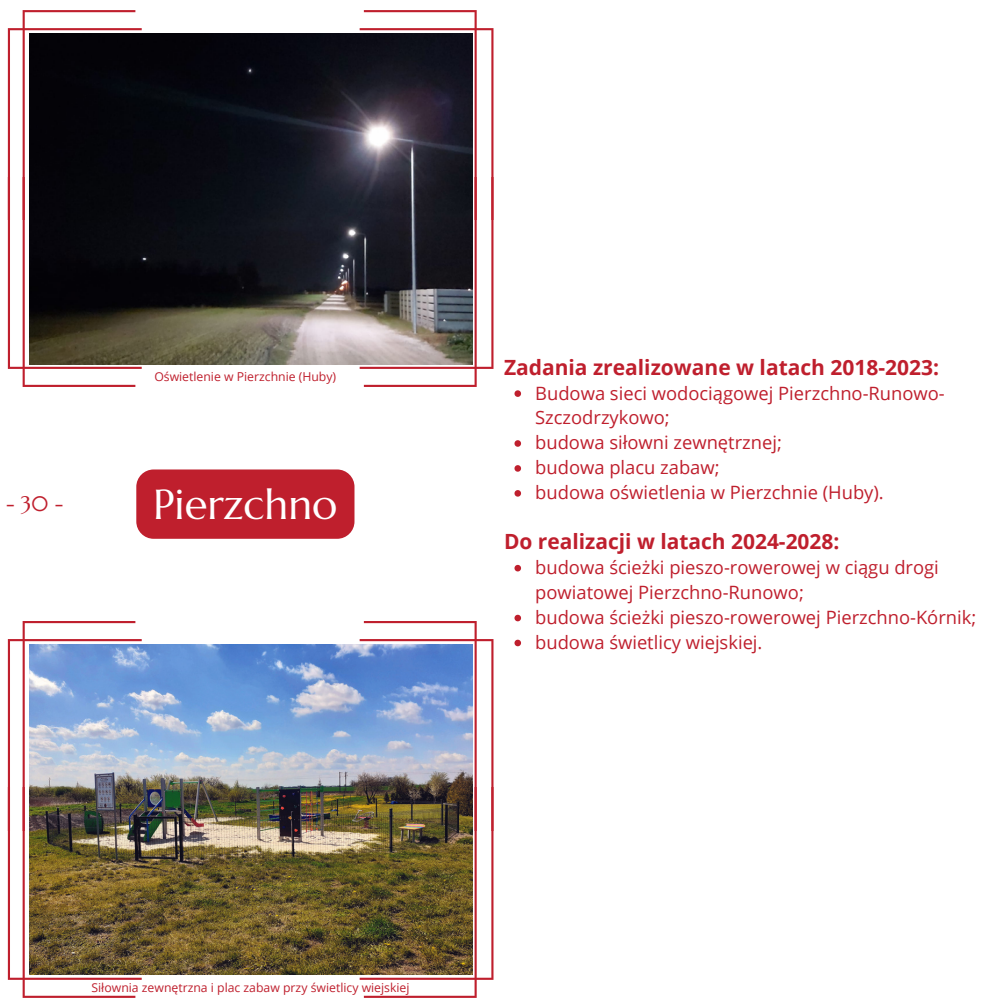
<style>
.page{position:relative;width:1008px;height:1008px;background:#fff}
.page>*{position:absolute;margin:0;border:0;box-sizing:border-box;transform-origin:0 0}
.t1{font:42px "Marcellus";color:#fff}
.t2{font:700 21px "Open Sans";color:#bf1f2d}
.t3{font:21px "Marcellus";color:#bf1f2d}
.t4{font:18.38px/24.8px "Open Sans";color:#bf1f2d}
.t5{font:12.25px "Open Sans";color:#bf1f2d}
</style>
<div class="page">
<svg style="left:8px;top:10px;width:486px;height:167px"></svg>
<svg style="left:8px;top:177px;width:486px;height:210px"></svg>
<img style="left:30px;top:33px;width:442px;height:331px">
<svg style="left:8px;top:621px;width:486px;height:167px"></svg>
<svg style="left:8px;top:788px;width:486px;height:210px"></svg>
<img style="left:30px;top:644px;width:442px;height:331px">
<div style="left:136px;top:469px;width:218px;height:70px;background:#bf1f2d;border-radius:17px"></div>
<svg style="left:514px;top:390px;width:7px;height:7px"></svg>
<svg style="left:514px;top:440px;width:7px;height:7px"></svg>
<svg style="left:514px;top:465px;width:7px;height:7px"></svg>
<svg style="left:514px;top:490px;width:7px;height:7px"></svg>
<svg style="left:514px;top:565px;width:7px;height:6px"></svg>
<svg style="left:514px;top:615px;width:7px;height:6px"></svg>
<svg style="left:514px;top:640px;width:7px;height:6px"></svg>
<p class="t3" style="left:6px;top:490px;width:59px">- 30 -</p>
<p class="t5" style="left:154px;top:368px;width:183px">Oświetlenie w Pierzchnie (Huby)</p>
<p class="t1" style="left:153px;top:478px;width:186px">Pierzchno</p>
<p class="t2" style="left:504px;top:352px;width:437px">Zadania zrealizowane w latach 2018-2023:</p>
<p class="t4" style="left:535px;top:380px;width:411px">Budowa sieci wodociągowej Pierzchno-Runowo-<br>Szczodrzykowo;</p>
<p class="t4" style="left:535px;top:430px;width:248px">budowa siłowni zewnętrznej;</p>
<p class="t4" style="left:535px;top:455px;width:186px">budowa placu zabaw;</p>
<p class="t4" style="left:535px;top:480px;width:350px">budowa oświetlenia w Pierzchnie (Huby).</p>
<p class="t2" style="left:504px;top:527px;width:337px">Do realizacji w latach 2024-2028:</p>
<p class="t4" style="left:535px;top:555px;width:405px">budowa ścieżki pieszo-rowerowej w ciągu drogi powiatowej Pierzchno-Runowo;</p>
<p class="t4" style="left:535px;top:604px;width:443px">budowa ścieżki pieszo-rowerowej Pierzchno-Kórnik;</p>
<p class="t4" style="left:535px;top:629px;width:229px">budowa świetlicy wiejskiej.</p>
<p class="t5" style="left:91px;top:979px;width:320px">Siłownia zewnętrzna i plac zabaw przy świetlicy wiejskiej</p>
</div>
